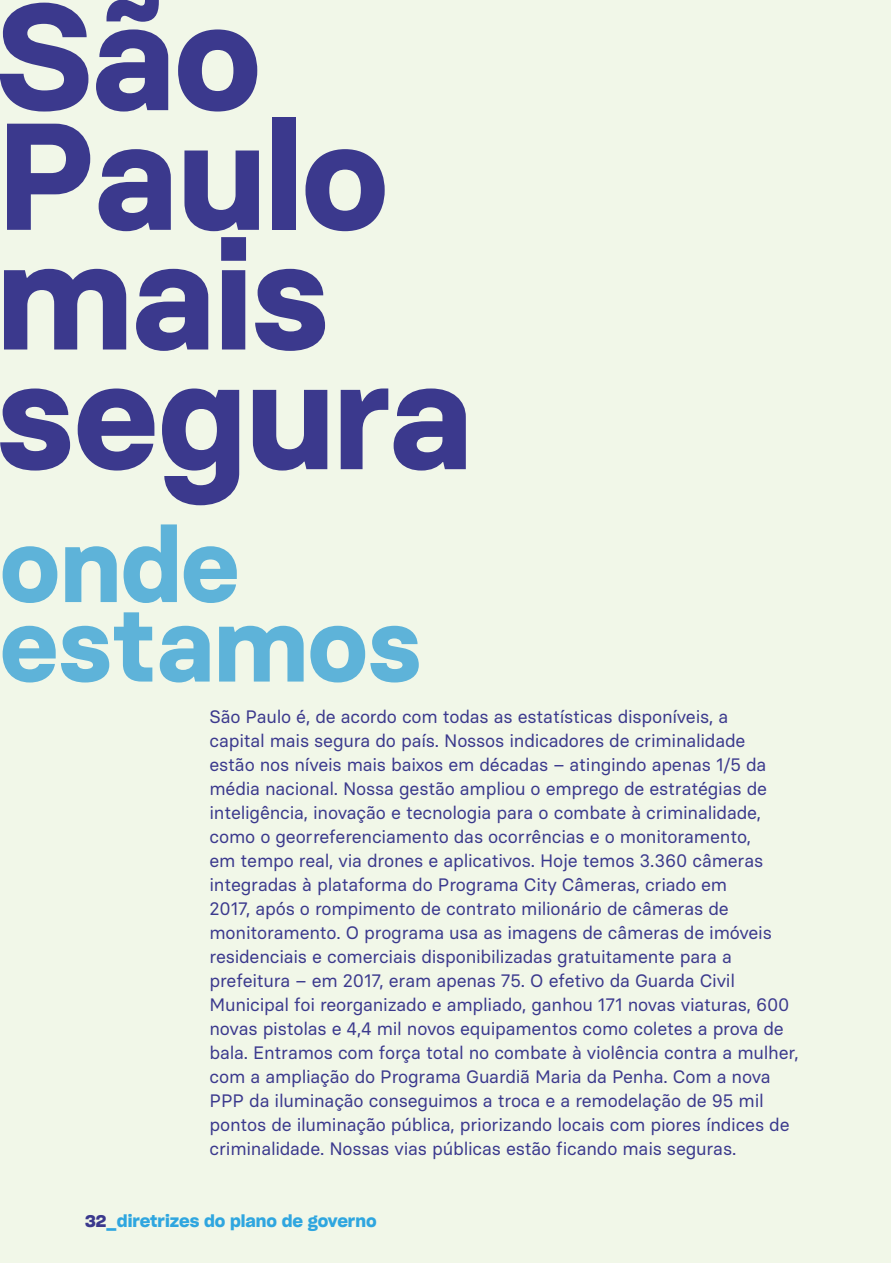
<style>
.page{position:relative;width:893px;height:1263px;background:#fff}
.page>*{position:absolute;margin:0;border:0;box-sizing:border-box;transform-origin:0 0}
.t1{font:700 151.65px/119.7px "Basier Square";color:#3b398d}
.t2{font:700 104.85px/79.5px "Basier Square";color:#5eb3d9}
.t3{font:18px/24px "Basier Square";letter-spacing:-.01em;color:#3b398d}
.t4{font:16.5px "Sharp Grotesk Semi Bold 20";color:#2fa6df}
.s1{color:#3b398d}
</style>
<div class="page">
<div style="left:0;top:0;width:891px;height:1263px;background:#f1f7e8"></div>
<h1 class="t1" style="left:-4px;top:-5px;width:477px">São<br>Paulo mais segura</h1>
<h2 class="t2" style="left:0;top:524px;width:423px">onde estamos</h2>
<p class="t3" style="left:210px;top:704px;width:591px">São Paulo é, de acordo com todas as estatísticas disponíveis, a<br>capital mais segura do país. Nossos indicadores de criminalidade<br>estão nos níveis mais baixos em décadas – atingindo apenas 1/5 da média nacional. Nossa gestão ampliou o emprego de estratégias de inteligência, inovação e tecnologia para o combate à criminalidade, como o georreferenciamento das ocorrências e o monitoramento,<br>em tempo real, via drones e aplicativos. Hoje temos 3.360 câmeras integradas à plataforma do Programa City Câmeras, criado em<br>2017, após o rompimento de contrato milionário de câmeras de monitoramento. O programa usa as imagens de câmeras de imóveis residenciais e comerciais disponibilizadas gratuitamente para a prefeitura – em 2017, eram apenas 75. O efetivo da Guarda Civil Municipal foi reorganizado e ampliado, ganhou 171 novas viaturas, 600 novas pistolas e 4,4 mil novos equipamentos como coletes a prova de bala. Entramos com força total no combate à violência contra a mulher, com a ampliação do Programa Guardiã Maria da Penha. Com a nova PPP da iluminação conseguimos a troca e a remodelação de 95 mil pontos de iluminação pública, priorizando locais com piores índices de criminalidade. Nossas vias públicas estão ficando mais seguras.</p>
<p class="t4" style="left:85px;top:1208px;width:293px"><span class="s1">32</span>_diretrizes do plano de governo</p>
</div>
